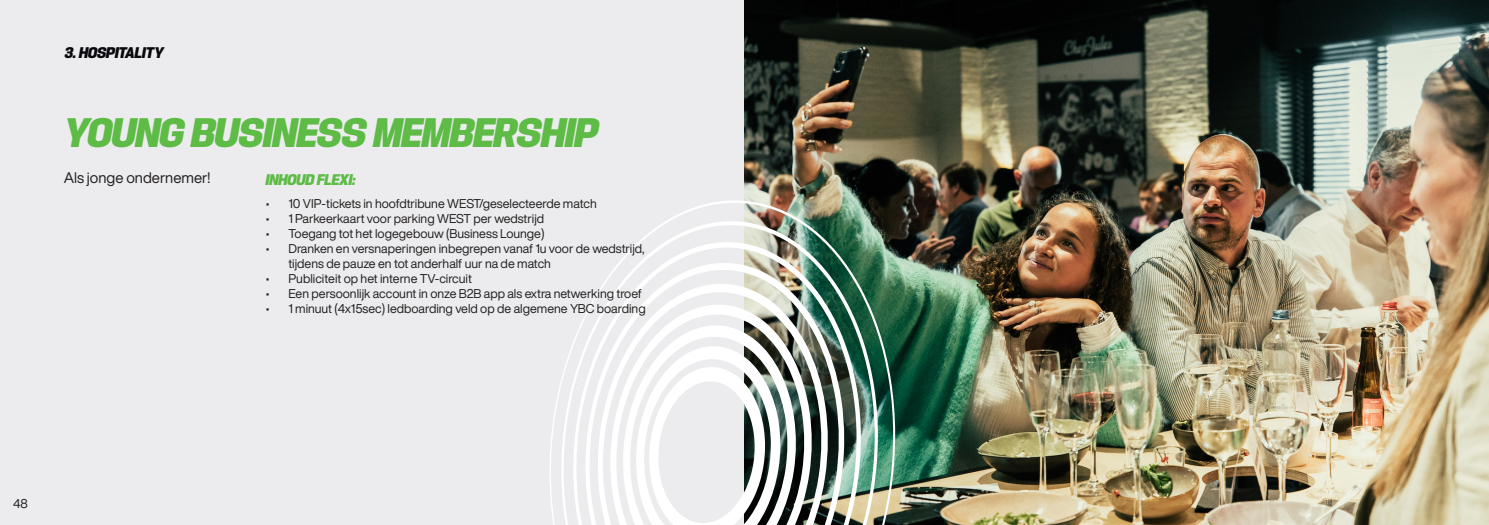
<style>
.page{position:relative;width:1489px;height:525px;background:#fff}
.page>*{position:absolute;margin:0;border:0;box-sizing:border-box;transform-origin:0 0}
.t1{font:italic 900 40px "Hype 1400";color:#5dbb46}
.t2{font:15px "Helvetica Now Display";color:#231f20}
.t3{font:italic 900 15px "Hype 1400";color:#08080d}
.t4{font:italic 900 15px "Hype 1400";color:#5dbb46}
.t5{font:12.5px/15px "Helvetica Now Display";color:#231f20}
</style>
<div class="page">
<div style="left:0;top:0;width:744px;height:524px;background:#ececee"></div>
<img style="left:744px;top:0;width:744px;height:524px">
<img style="left:548px;top:199px;width:348px;height:325px">
<img style="left:560px;top:220px;width:319px;height:304px">
<svg style="left:572px;top:241px;width:290px;height:283px"></svg>
<svg style="left:584px;top:261px;width:261px;height:263px"></svg>
<svg style="left:597px;top:282px;width:231px;height:242px"></svg>
<svg style="left:609px;top:303px;width:203px;height:221px"></svg>
<svg style="left:622px;top:324px;width:174px;height:200px"></svg>
<svg style="left:635px;top:345px;width:145px;height:179px"></svg>
<p class="t3" style="left:65px;top:43px;width:100px">3. HOSPITALITY</p>
<h1 class="t1" style="left:64px;top:108px;width:536px">YOUNG BUSINESS MEMBERSHIP</h1>
<p class="t2" style="left:64px;top:168px;width:148px">Als jonge ondernemer!</p>
<p class="t4" style="left:266px;top:171px;width:91px">INHOUD FLEXI:</p>
<p class="t5" style="left:266px;top:195px;width:332px">• 10 VIP-tickets in hoofdtribune WEST/geselecteerde match</p>
<p class="t5" style="left:266px;top:210px;width:280px">• 1 Parkeerkaart voor parking WEST per wedstrijd</p>
<p class="t5" style="left:266px;top:225px;width:280px">• Toegang tot het logegebouw (Business Lounge)</p>
<p class="t5" style="left:288px;top:240px;width:358px;text-indent:-22px">• Dranken en versnaperingen inbegrepen vanaf 1u voor de wedstrijd, tijdens de pauze en tot anderhalf uur na de match</p>
<p class="t5" style="left:266px;top:270px;width:207px">• Publiciteit op het interne TV-circuit</p>
<p class="t5" style="left:266px;top:285px;width:377px">• Een persoonlijk account in onze B2B app als extra netwerking troef</p>
<p class="t5" style="left:266px;top:300px;width:381px">• 1 minuut (4x15sec) ledboarding veld op de algemene YBC boarding</p>
<p class="t5" style="left:13px;top:495px;width:16px">48</p>
</div>
